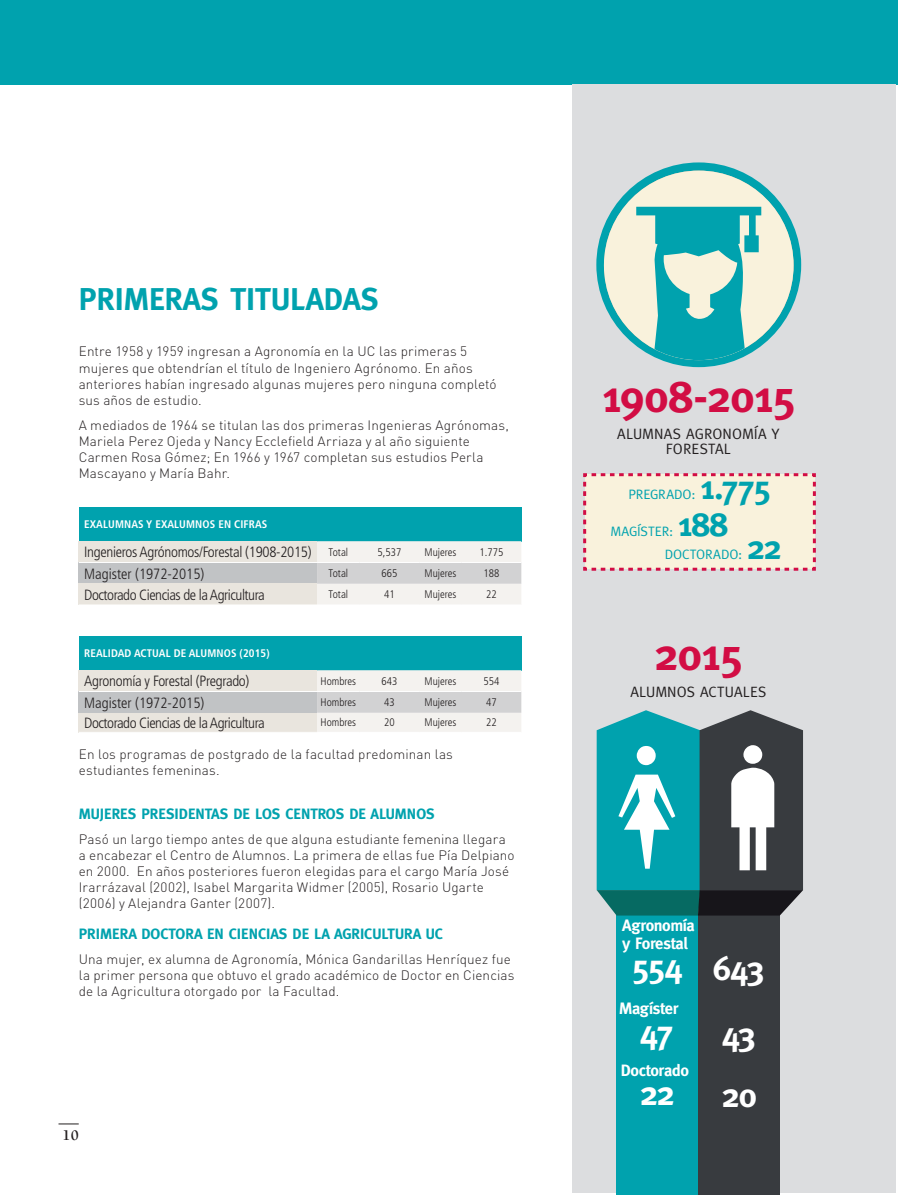
<style>
.page{position:relative;width:898px;height:1195px;background:#fff}
.page>*{position:absolute;margin:0;border:0;box-sizing:border-box;transform-origin:0 0}
.hechostexto_2{font:700 45px "Meta";letter-spacing:-.025em;color:#d20d44}
.hechostexto_2-2{font:700 33.75px "Meta";letter-spacing:-.04em;color:#fff}
.hechostexto_2-3{font:700 33.75px "Meta";letter-spacing:-.04em;color:#00a2ae}
.texto_subtitulo_1_er{font:700 31.5px "Meta";color:#00a2ae}
.hechostexto_2-4{font:700 16.5px "Meta";letter-spacing:-.02em;color:#fff}
.texto_subtitulo_1_er-2{font:700 15px "Meta";color:#00a2ae}
.hechostexto_2-5{font:15px/15px "Meta";letter-spacing:.01em;color:#231f20;text-align:center}
.t1{font:700 15px "Berkeley";color:#231f20}
.tabla_texto{font:300 condensed 14.85px "Frutiger";letter-spacing:-.02em;color:#231f20}
.tabla_texto-2{font:300 condensed 14.85px "Frutiger";color:#231f20}
.hechostexto_2-6{font:13.65px "Meta";letter-spacing:-.01em;color:#00a2ae}
.noticias_texto2{font:300 13.5px/16.2px "DIN";letter-spacing:.01em;color:#231f20}
.tabla_texto-3{font:300 condensed 10.95px "Frutiger";color:#231f20}
.tabla_texto-4{font:700 condensed 10.95px "Frutiger";letter-spacing:.01em;color:#fff}
</style>
<div class="page">
<svg style="left:58px;top:1124px;width:21px;height:1px"></svg>
<div style="left:0;top:0;width:897px;height:84px;background:#00a2ae"></div>
<div style="left:571px;top:84px;width:324px;height:1109px;background:#dcdddf"></div>
<div style="left:79px;top:507px;width:442px;height:34px;background:#00a2ae"></div>
<div style="left:79px;top:541px;width:238px;height:21px;background:#e9e5de"></div>
<div style="left:79px;top:562px;width:238px;height:22px;background:#c1c3c5"></div>
<svg style="left:317px;top:541px;width:204px;height:63px"></svg>
<div style="left:79px;top:584px;width:238px;height:21px;background:#e9e5de"></div>
<hr style="left:79px;top:562px;width:238px;height:1px;background:#fff">
<hr style="left:317px;top:562px;width:42px;height:1px;background:#fff">
<hr style="left:359px;top:562px;width:60px;height:1px;background:#fff">
<hr style="left:419px;top:562px;width:42px;height:1px;background:#fff">
<hr style="left:461px;top:562px;width:60px;height:1px;background:#fff">
<div style="left:79px;top:636px;width:442px;height:34px;background:#00a2ae"></div>
<div style="left:79px;top:670px;width:238px;height:21px;background:#e9e5de"></div>
<div style="left:79px;top:691px;width:238px;height:22px;background:#c1c3c5"></div>
<svg style="left:317px;top:670px;width:204px;height:62px"></svg>
<div style="left:79px;top:713px;width:238px;height:19px;background:#e9e5de"></div>
<hr style="left:79px;top:691px;width:238px;height:1px;background:#fff">
<hr style="left:317px;top:691px;width:42px;height:1px;background:#fff">
<hr style="left:359px;top:691px;width:60px;height:1px;background:#fff">
<hr style="left:419px;top:691px;width:42px;height:1px;background:#fff">
<hr style="left:461px;top:691px;width:60px;height:1px;background:#fff">
<div style="left:616px;top:915px;width:82px;height:280px;background:#00a2ae"></div>
<div style="left:697px;top:915px;width:82px;height:280px;background:#383b3f"></div>
<svg style="left:596px;top:710px;width:206px;height:205px;background:#46868c"></svg>
<div style="left:596px;top:162px;width:204px;height:205px;background:#00a2ae;border-radius:50%"></div>
<div style="left:603px;top:171px;width:190px;height:189px;background:#f9f2dc;border-radius:50%"></div>
<svg style="left:636px;top:207px;width:125px;height:153px"></svg>
<svg style="left:583px;top:473px;width:233px;height:98px;background:#f6e7d5"></svg>
<p class="texto_subtitulo_1_er" style="left:79px;top:281px;width:301px">PRIMERAS TITULADAS</p>
<p class="noticias_texto2" style="left:79px;top:343px;width:419px">Entre 1958 y 1959 ingresan a Agronomía en la UC las primeras 5 mujeres que obtendrían el título de Ingeniero Agrónomo. En años anteriores habían ingresado algunas mujeres pero ninguna completó sus años de estudio.</p>
<p class="noticias_texto2" style="left:79px;top:417px;width:431px">A mediados de 1964 se titulan las dos primeras Ingenieras Agrónomas, Mariela Perez Ojeda y Nancy Ecclefield Arriaza y al año siguiente Carmen Rosa Gómez; En 1966 y 1967 completan sus estudios Perla Mascayano y María Bahr.</p>
<p class="tabla_texto-4" style="left:84px;top:518px;width:185px">EXALUMNAS Y EXALUMNOS EN CIFRAS</p>
<p class="tabla_texto" style="left:84px;top:544px;width:229px">Ingenieros Agrónomos/Forestal (1908-2015)</p>
<p class="tabla_texto-3" style="left:328px;top:546px;width:21px">Total</p>
<p class="tabla_texto-3" style="left:377px;top:546px;width:25px">5,537</p>
<p class="tabla_texto-3" style="left:424px;top:546px;width:33px">Mujeres</p>
<p class="tabla_texto-3" style="left:479px;top:546px;width:25px">1.775</p>
<p class="tabla_texto-2" style="left:84px;top:565px;width:122px">Magister (1972-2015)</p>
<p class="tabla_texto-3" style="left:328px;top:567px;width:21px">Total</p>
<p class="tabla_texto-3" style="left:381px;top:567px;width:17px">665</p>
<p class="tabla_texto-3" style="left:424px;top:567px;width:33px">Mujeres</p>
<p class="tabla_texto-3" style="left:483px;top:567px;width:17px">188</p>
<p class="tabla_texto" style="left:84px;top:586px;width:182px">Doctorado Ciencias de la Agricultura</p>
<p class="tabla_texto-3" style="left:328px;top:588px;width:21px">Total</p>
<p class="tabla_texto-3" style="left:384px;top:588px;width:12px">41</p>
<p class="tabla_texto-3" style="left:424px;top:588px;width:33px">Mujeres</p>
<p class="tabla_texto-3" style="left:486px;top:588px;width:12px">22</p>
<p class="tabla_texto-4" style="left:84px;top:647px;width:187px">REALIDAD ACTUAL DE ALUMNOS (2015)</p>
<p class="tabla_texto" style="left:84px;top:673px;width:167px">Agronomía y Forestal (Pregrado)</p>
<p class="tabla_texto-3" style="left:320px;top:675px;width:37px">Hombres</p>
<p class="tabla_texto-3" style="left:381px;top:675px;width:17px">643</p>
<p class="tabla_texto-3" style="left:424px;top:675px;width:33px">Mujeres</p>
<p class="tabla_texto-3" style="left:483px;top:675px;width:17px">554</p>
<p class="tabla_texto-2" style="left:84px;top:694px;width:122px">Magister (1972-2015)</p>
<p class="tabla_texto-3" style="left:320px;top:696px;width:37px">Hombres</p>
<p class="tabla_texto-3" style="left:384px;top:696px;width:12px">43</p>
<p class="tabla_texto-3" style="left:424px;top:696px;width:33px">Mujeres</p>
<p class="tabla_texto-3" style="left:486px;top:696px;width:12px">47</p>
<p class="tabla_texto" style="left:84px;top:714px;width:182px">Doctorado Ciencias de la Agricultura</p>
<p class="tabla_texto-3" style="left:320px;top:716px;width:37px">Hombres</p>
<p class="tabla_texto-3" style="left:384px;top:716px;width:12px">20</p>
<p class="tabla_texto-3" style="left:424px;top:716px;width:33px">Mujeres</p>
<p class="tabla_texto-3" style="left:486px;top:716px;width:12px">22</p>
<p class="noticias_texto2" style="left:79px;top:745px;width:375px">En los programas de postgrado de la facultad predominan las estudiantes femeninas.</p>
<p class="texto_subtitulo_1_er-2" style="left:79px;top:805px;width:357px">MUJERES PRESIDENTAS DE LOS CENTROS DE ALUMNOS</p>
<p class="noticias_texto2" style="left:79px;top:830px;width:437px">Pasó un largo tiempo antes de que alguna estudiante femenina llegara a encabezar el Centro de Alumnos. La primera de ellas fue Pía Delpiano en 2000. En años posteriores fueron elegidas para el cargo María José Irarrázaval (2002), Isabel Margarita Widmer (2005), Rosario Ugarte (2006) y Alejandra Ganter (2007).</p>
<p class="texto_subtitulo_1_er-2" style="left:79px;top:925px;width:365px">PRIMERA DOCTORA EN CIENCIAS DE LA AGRICULTURA UC</p>
<p class="noticias_texto2" style="left:79px;top:951px;width:437px">Una mujer, ex alumna de Agronomía, Mónica Gandarillas Henríquez fue la primer persona que obtuvo el grado académico de Doctor en Ciencias de la Agricultura otorgado por la Facultad.</p>
<p class="t1" style="left:63px;top:1127px;width:18px">10</p>
<p class="hechostexto_2" style="left:601px;top:370px;width:195px">1908-2015</p>
<p class="hechostexto_2-5" style="left:617px;top:426px;width:164px">ALUMNAS AGRONOMÍA Y<br>FORESTAL</p>
<p class="hechostexto_2-6" style="left:628px;top:486px;width:69px">PREGRADO:</p>
<p class="hechostexto_2-3" style="left:699px;top:467px;width:73px">1.775</p>
<p class="hechostexto_2-6" style="left:610px;top:523px;width:64px">MAGÍSTER:</p>
<p class="hechostexto_2-3" style="left:677px;top:504px;width:52px">188</p>
<p class="hechostexto_2-6" style="left:664px;top:546px;width:79px">DOCTORADO:</p>
<p class="hechostexto_2-3" style="left:746px;top:528px;width:36px">22</p>
<p class="hechostexto_2" style="left:654px;top:628px;width:90px">2015</p>
<p class="hechostexto_2-5" style="left:630px;top:684px;width:138px">ALUMNOS ACTUALES</p>
<p class="hechostexto_2-4" style="left:621px;top:916px;width:74px">Agronomía</p>
<p class="hechostexto_2-4" style="left:621px;top:934px;width:67px">y Forestal</p>
<p class="hechostexto_2-2" style="left:631px;top:947px;width:52px">554</p>
<p class="hechostexto_2-4" style="left:619px;top:999px;width:60px">Magíster</p>
<p class="hechostexto_2-2" style="left:639px;top:1013px;width:36px">47</p>
<p class="hechostexto_2-4" style="left:620px;top:1060px;width:70px">Doctorado</p>
<p class="hechostexto_2-2" style="left:639px;top:1074px;width:36px">22</p>
<p class="hechostexto_2-2" style="left:712px;top:948px;width:53px">643</p>
<p class="hechostexto_2-2" style="left:721px;top:1014px;width:36px">43</p>
<p class="hechostexto_2-2" style="left:721px;top:1076px;width:37px">20</p>
</div>
